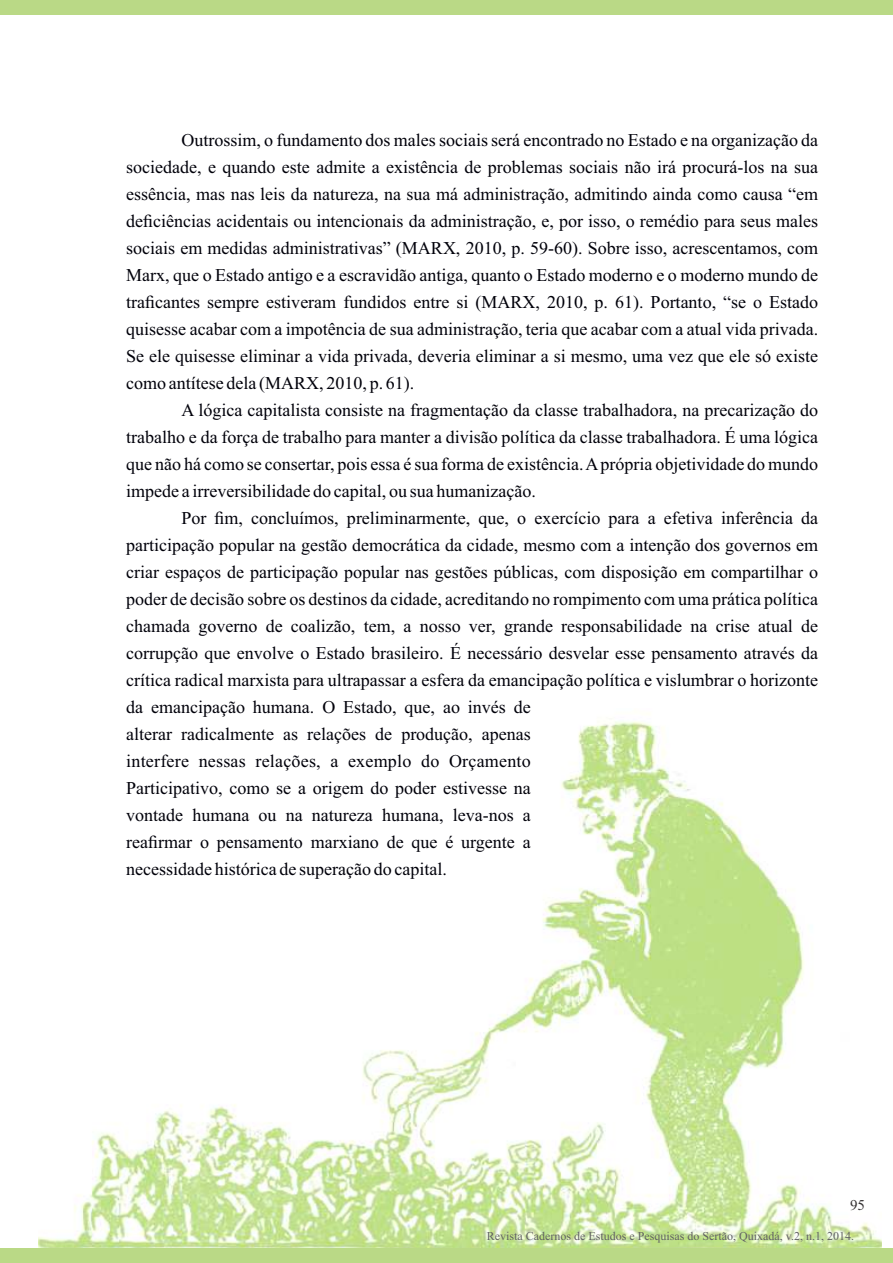
<style>
.page{position:relative;width:893px;height:1263px;background:#fff}
.page>*{position:absolute;margin:0;border:0;box-sizing:border-box;transform-origin:0 0}
.t1{font:18px/27px "Times New Roman";color:#00000a;text-align:justify}
.t2{font:15px "Times New Roman";color:#373435}
.t3{font:12px "Times New Roman";color:#606062}
</style>
<div class="page">
<img style="left:38px;top:721px;width:844px;height:527px">
<div style="left:0;top:1248px;width:893px;height:15px;background:#bad986"></div>
<div style="left:0;top:0;width:893px;height:14px;background:#bad986"></div>
<p class="t1" style="left:126px;top:128px;width:693px;text-indent:55px">Outrossim, o fundamento dos males sociais será encontrado no Estado e na organização da sociedade, e quando este admite a existência de problemas sociais não irá procurá-los na sua essência, mas nas leis da natureza, na sua má administração, admitindo ainda como causa “em deficiências acidentais ou intencionais da administração, e, por isso, o remédio para seus males sociais em medidas administrativas” (MARX, 2010, p. 59-60). Sobre isso, acrescentamos, com Marx, que o Estado antigo e a escravidão antiga, quanto o Estado moderno e o moderno mundo de traficantes sempre estiveram fundidos entre si (MARX, 2010, p. 61). Portanto, “se o Estado quisesse acabar com a impotência de sua administração, teria que acabar com a atual vida privada.<br>Se ele quisesse eliminar a vida privada, deveria eliminar a si mesmo, uma vez que ele só existe como antítese dela (MARX, 2010, p. 61).</p>
<p class="t1" style="left:126px;top:398px;width:693px;text-indent:55px">A lógica capitalista consiste na fragmentação da classe trabalhadora, na precarização do trabalho e da força de trabalho para manter a divisão política da classe trabalhadora. É uma lógica que não há como se consertar, pois essa é sua forma de existência. Aprópria objetividade do mundo impede a irreversibilidade do capital, ou sua humanização.</p>
<p class="t1" style="left:126px;top:506px;width:693px;text-align:left;text-indent:55px">Por fim, concluímos, preliminarmente, que, o exercício para a efetiva inferência da participação popular na gestão democrática da cidade, mesmo com a intenção dos governos em criar espaços de participação popular nas gestões públicas, com disposição em compartilhar o poder de decisão sobre os destinos da cidade, acreditando no rompimento com uma prática política chamada governo de coalizão, tem, a nosso ver, grande responsabilidade na crise atual de corrupção que envolve o Estado brasileiro. É necessário desvelar esse pensamento através da crítica radical marxista para ultrapassar a esfera da emancipação política e vislumbrar o horizonte da emancipação humana. O Estado, que, ao invés de<br>alterar radicalmente as relações de produção, apenas<br>interfere nessas relações, a exemplo do Orçamento<br>Participativo, como se a origem do poder estivesse na<br>vontade humana ou na natureza humana, leva-nos a<br>reafirmar o pensamento marxiano de que é urgente a<br>necessidade histórica de superação do capital.</p>
<p class="t2" style="left:850px;top:1199px;width:16px">95</p>
<p class="t3" style="left:487px;top:1231px;width:369px">Revista Cadernos de Estudos e Pesquisas do Sertão, Quixadá, v.2, n.1, 2014.</p>
</div>
